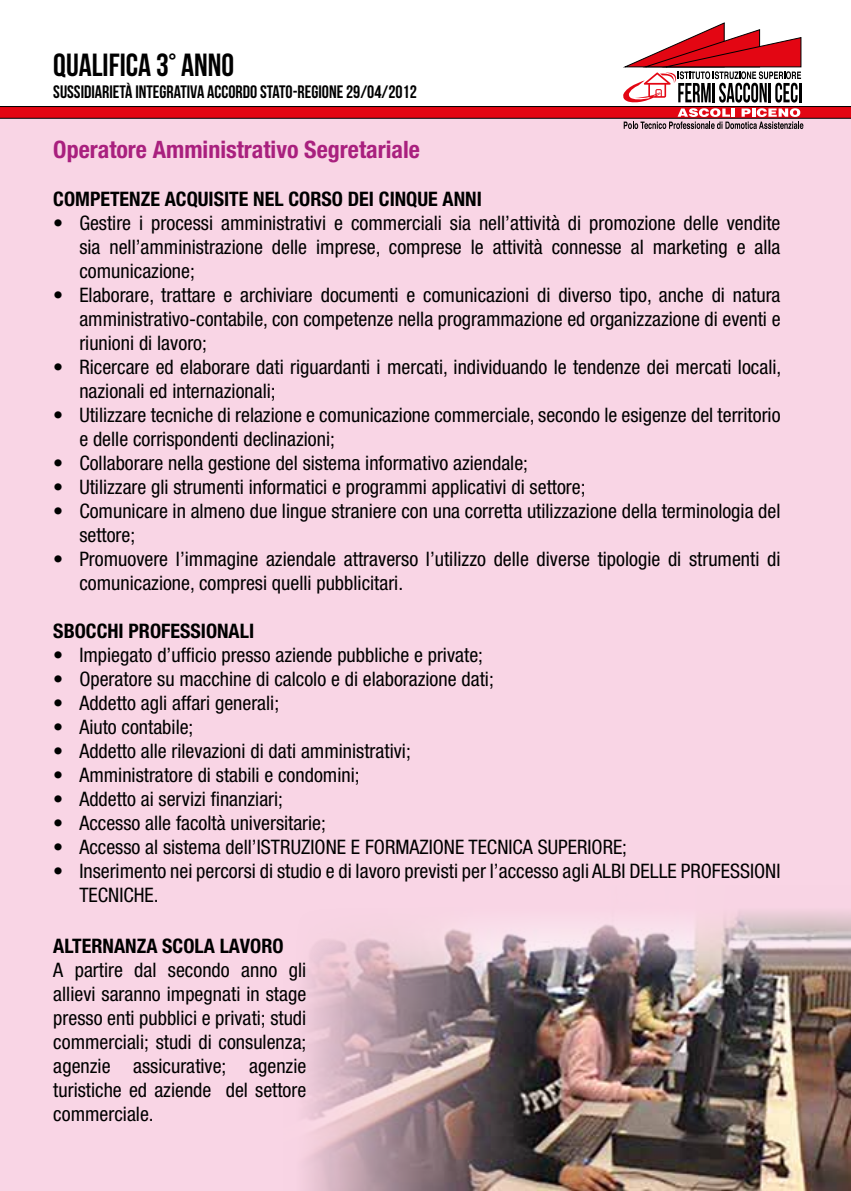
<style>
.page{position:relative;width:851px;height:1191px;background:#fff}
.page>*{position:absolute;margin:0;border:0;box-sizing:border-box;transform-origin:0 0}
.t1{font:32px "Bebas Neue";color:#000}
.t2{font:700 condensed 24px "Helvetica Neue";color:#a9207e}
.t3{font:condensed 20px/24px "Helvetica Neue";color:#000}
.t4{font:700 condensed 20px "Helvetica Neue";color:#000}
.t5{font:18px "Bebas Neue";color:#000}
</style>
<div class="page">
<div style="left:0;top:118px;width:850px;height:1073px;background:#f9d5e5"></div>
<svg style="left:0;top:22px;width:850px;height:107px"></svg>
<img style="left:306px;top:911px;width:544px;height:280px">
<h1 class="t1" style="left:53px;top:48px;width:182px">QUALIFICA 3° ANNO</h1>
<p class="t5" style="left:53px;top:82px;width:365px">SUSSIDIARIETÀ INTEGRATIVA ACCORDO STATO-REGIONE 29/04/2012</p>
<p class="t2" style="left:53px;top:135px;width:368px">Operatore Amministrativo Segretariale</p>
<p class="t4" style="left:53px;top:186px;width:430px">COMPETENZE ACQUISITE NEL CORSO DEI CINQUE ANNI</p>
<p class="t3" style="left:79px;top:210px;width:702px;text-align:justify;text-indent:-26px">• Gestire i processi amministrativi e commerciali sia nell’attività di promozione delle vendite sia nell’amministrazione delle imprese, comprese le attività connesse al marketing e alla comunicazione;</p>
<p class="t3" style="left:79px;top:282px;width:702px;text-align:justify;text-indent:-26px">• Elaborare, trattare e archiviare documenti e comunicazioni di diverso tipo, anche di natura amministrativo-contabile, con competenze nella programmazione ed organizzazione di eventi e riunioni di lavoro;</p>
<p class="t3" style="left:79px;top:354px;width:703px;text-indent:-26px">• Ricercare ed elaborare dati riguardanti i mercati, individuando le tendenze dei mercati locali, nazionali ed internazionali;</p>
<p class="t3" style="left:79px;top:402px;width:702px;text-indent:-26px">• Utilizzare tecniche di relazione e comunicazione commerciale, secondo le esigenze del territorio e delle corrispondenti declinazioni;</p>
<p class="t3" style="left:53px;top:450px;width:476px">• Collaborare nella gestione del sistema informativo aziendale;</p>
<p class="t3" style="left:53px;top:474px;width:533px">• Utilizzare gli strumenti informatici e programmi applicativi di settore;</p>
<p class="t3" style="left:79px;top:498px;width:702px;text-indent:-26px">• Comunicare in almeno due lingue straniere con una corretta utilizzazione della terminologia del settore;</p>
<p class="t3" style="left:79px;top:546px;width:702px;text-indent:-26px">• Promuovere l’immagine aziendale attraverso l’utilizzo delle diverse tipologie di strumenti di comunicazione, compresi quelli pubblicitari.</p>
<p class="t4" style="left:53px;top:618px;width:202px">SBOCCHI PROFESSIONALI</p>
<p class="t3" style="left:53px;top:642px;width:431px">• Impiegato d’ufficio presso aziende pubbliche e private;</p>
<p class="t3" style="left:53px;top:666px;width:442px">• Operatore su macchine di calcolo e di elaborazione dati;</p>
<p class="t3" style="left:53px;top:690px;width:227px">• Addetto agli affari generali;</p>
<p class="t3" style="left:53px;top:714px;width:142px">• Aiuto contabile;</p>
<p class="t3" style="left:53px;top:738px;width:359px">• Addetto alle rilevazioni di dati amministrativi;</p>
<p class="t3" style="left:53px;top:762px;width:308px">• Amministratore di stabili e condomini;</p>
<p class="t3" style="left:53px;top:786px;width:231px">• Addetto ai servizi finanziari;</p>
<p class="t3" style="left:53px;top:810px;width:274px">• Accesso alle facoltà universitarie;</p>
<p class="t3" style="left:53px;top:834px;width:575px">• Accesso al sistema dell’ISTRUZIONE E FORMAZIONE TECNICA SUPERIORE;</p>
<p class="t3" style="left:79px;top:858px;width:702px;text-indent:-26px">• Inserimento nei percorsi di studio e di lavoro previsti per l’accesso agli ALBI DELLE PROFESSIONI<br>TECNICHE.</p>
<p class="t4" style="left:53px;top:934px;width:232px">ALTERNANZA SCOLA LAVORO</p>
<p class="t3" style="left:53px;top:958px;width:254px;text-align:justify">A partire dal secondo anno gli allievi saranno impegnati in stage presso enti pubblici e privati; studi commerciali; studi di consulenza; agenzie assicurative; agenzie turistiche ed aziende del settore commerciale.</p>
</div>
